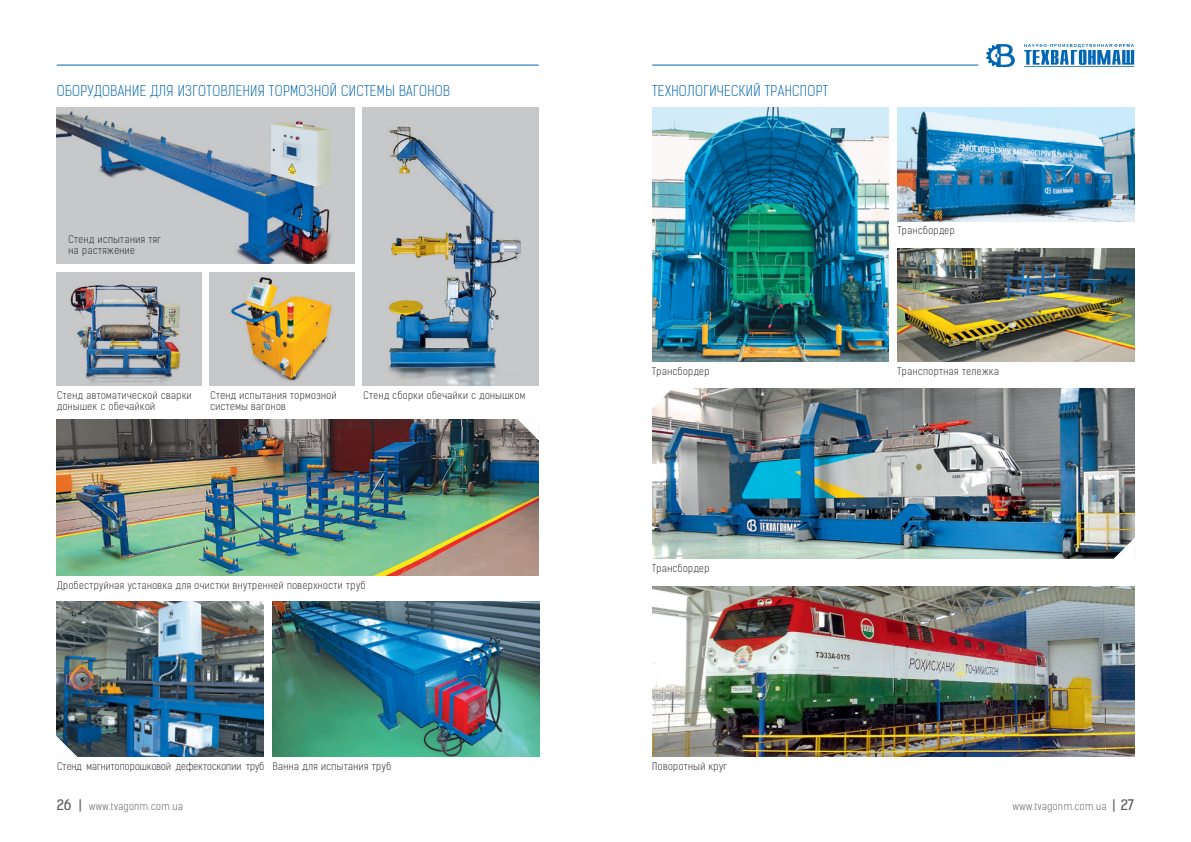
<style>
.page{position:relative;width:1191px;height:842px;background:#fff}
.page>*{position:absolute;margin:0;border:0;box-sizing:border-box;transform-origin:0 0}
.t1{font:14px "Kelson Sans Light RU";letter-spacing:.025em;color:#0166b3}
.t2{font:10px/11px "Kelson Sans Light RU";letter-spacing:.05em;color:#231f20}
.t3{font:10px "Kelson Sans Light RU";letter-spacing:.05em;color:#57585a}
.t4{font:10px "Kelson Sans Light RU";letter-spacing:.02em;color:#231f20}
.s1{font-family:"Kelson Sans Regular RU";font-size:14px}
</style>
<div class="page">
<svg style="left:1024px;top:44px;width:110px;height:23px"></svg>
<svg style="left:986px;top:44px;width:29px;height:23px"></svg>
<img style="left:57px;top:108px;width:297px;height:156px">
<img style="left:273px;top:601px;width:266px;height:156px">
<img style="left:57px;top:420px;width:482px;height:155px">
<img style="left:57px;top:601px;width:207px;height:156px">
<img style="left:363px;top:108px;width:176px;height:277px">
<img style="left:57px;top:272px;width:144px;height:114px">
<img style="left:210px;top:272px;width:144px;height:114px">
<svg style="left:56px;top:734px;width:22px;height:23px"></svg>
<svg style="left:517px;top:419px;width:22px;height:23px"></svg>
<hr style="left:652px;top:65px;width:326px;height:1px;background:#0166b3">
<hr style="left:57px;top:65px;width:482px;height:1px;background:#0166b3">
<img style="left:897px;top:248px;width:237px;height:113px">
<img style="left:897px;top:108px;width:237px;height:113px">
<img style="left:652px;top:108px;width:237px;height:253px">
<img style="left:652px;top:388px;width:482px;height:170px">
<img style="left:652px;top:587px;width:482px;height:170px">
<svg style="left:652px;top:388px;width:21px;height:23px"></svg>
<svg style="left:1113px;top:536px;width:22px;height:23px"></svg>
<h1 class="t1" style="left:57px;top:82px;width:395px">ОБОРУДОВАНИЕ ДЛЯ ИЗГОТОВЛЕНИЯ ТОРМОЗНОЙ СИСТЕМЫ ВАГОНОВ</h1>
<p class="t2" style="left:69px;top:234px;width:94px">Стенд испытания тяг на растяжение</p>
<p class="t2" style="left:57px;top:390px;width:136px">Стенд автоматической сварки донышек с обечайкой</p>
<p class="t2" style="left:210px;top:390px;width:128px">Стенд испытания тормозной системы вагонов</p>
<p class="t2" style="left:363px;top:390px;width:163px">Стенд сборки обечайки с донышком</p>
<p class="t2" style="left:57px;top:580px;width:310px">Дробеструйная установка для очистки внутренней поверхности труб</p>
<p class="t4" style="left:57px;top:760px;width:209px">Стенд магнитопорошковой дефектоскопии труб</p>
<p class="t2" style="left:273px;top:761px;width:120px">Ванна для испытания труб</p>
<h1 class="t1" style="left:652px;top:82px;width:177px">ТЕХНОЛОГИЧЕСКИЙ ТРАНСПОРТ</h1>
<p class="t2" style="left:652px;top:366px;width:59px">Трансбордер</p>
<p class="t2" style="left:897px;top:225px;width:59px">Трансбордер</p>
<p class="t2" style="left:897px;top:366px;width:103px">Транспортная тележка</p>
<p class="t2" style="left:652px;top:563px;width:59px">Трансбордер</p>
<p class="t2" style="left:652px;top:761px;width:76px">Поворотный круг</p>
<p class="t3" style="left:57px;top:800px;width:128px"><span class="s1">26 |</span> www.tvagonm.com.ua</p>
<p class="t3" style="left:1013px;top:800px;width:123px">www.tvagonm.com.ua <span class="s1">| 27</span></p>
</div>
